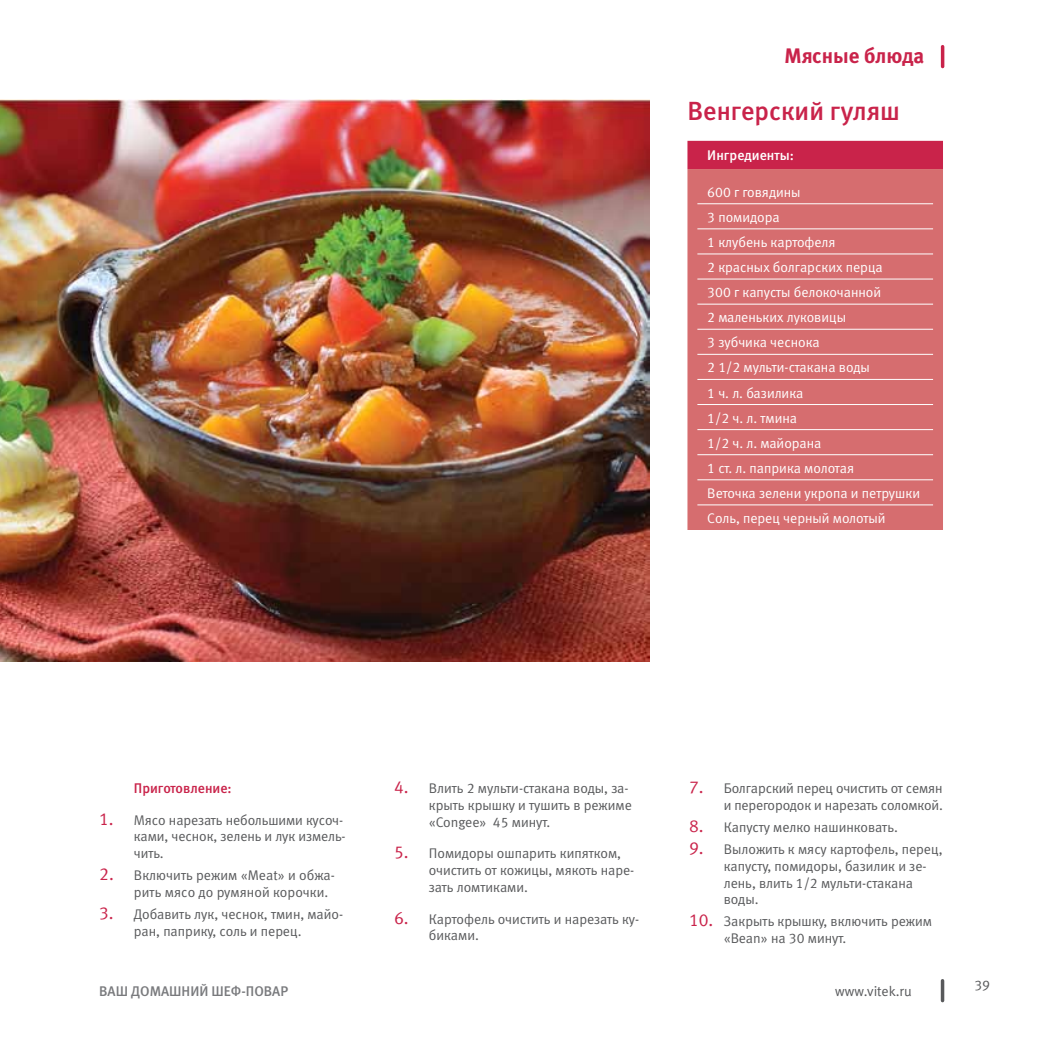
<style>
.page{position:relative;width:1042px;height:1042px;background:#fff}
.page>*{position:absolute;margin:0;border:0;box-sizing:border-box;transform-origin:0 0}
.t1{font:26.25px "Meta Medium LFC";color:#c9234a}
.t2{font:21px "Meta Bold LFC";color:#c9234a}
.t3{font:14px/16.8px "Meta Normal LFC";color:#58595b}
.t4{font:14px/25px "Meta Normal LFC";color:#fff}
.t5{font:14px "Meta Medium LFC";color:#797a7d}
.t6{font:14px "Meta Medium LFC";color:#c9234a}
.t7{font:14px "Meta Medium LFC";color:#fff}
.s1{font-size:17.5px;color:#c9234a}
</style>
<div class="page">
<hr style="left:941px;top:980px;width:3px;height:20px;background:#58595b">
<hr style="left:941px;top:47px;width:3px;height:20px;background:#c9234a">
<img style="left:0;top:99px;width:649px;height:562px">
<div style="left:687px;top:141px;width:256px;height:28px;background:#c9234a"></div>
<div style="left:687px;top:169px;width:256px;height:361px;background:#d66d6f"></div>
<hr style="left:697px;top:329px;width:236px;height:1px;background:#fff">
<hr style="left:697px;top:379px;width:236px;height:1px;background:#fff">
<hr style="left:697px;top:404px;width:236px;height:1px;background:#fff">
<hr style="left:697px;top:429px;width:236px;height:1px;background:#fff">
<hr style="left:697px;top:454px;width:236px;height:1px;background:#fff">
<hr style="left:697px;top:479px;width:236px;height:1px;background:#fff">
<hr style="left:697px;top:228px;width:236px;height:1px;background:#fff">
<hr style="left:697px;top:253px;width:236px;height:1px;background:#fff">
<hr style="left:697px;top:279px;width:236px;height:1px;background:#fff">
<hr style="left:697px;top:354px;width:236px;height:1px;background:#fff">
<hr style="left:697px;top:203px;width:236px;height:1px;background:#fff">
<hr style="left:697px;top:304px;width:236px;height:1px;background:#fff">
<hr style="left:697px;top:504px;width:236px;height:1px;background:#fff">
<h2 class="t2" style="left:784px;top:43px;width:141px">Мясные блюда</h2>
<h1 class="t1" style="left:687px;top:96px;width:214px">Венгерский гуляш</h1>
<p class="t7" style="left:707px;top:148px;width:88px">Ингредиенты:</p>
<p class="t4" style="left:707px;top:179px;width:214px">600 г говядины<br>3 помидора<br>1 клубень картофеля<br>2 красных болгарских перца<br>300 г капусты белокочанной<br>2 маленьких луковицы<br>3 зубчика чеснока<br>2 1/2 мульти-стакана воды<br>1 ч. л. базилика<br>1/2 ч. л. тмина<br>1/2 ч. л. майорана<br>1 ст. л. паприка молотая<br>Веточка зелени укропа и петрушки<br>Соль, перец черный молотый</p>
<p class="t6" style="left:134px;top:780px;width:99px">Приготовление:</p>
<p class="t3" style="left:134px;top:811px;width:213px;text-indent:-35px"><span class="s1">1.</span> Мясо нарезать небольшими кусоч&shy;ками, чеснок, зелень и лук измель&shy;чить.</p>
<p class="t3" style="left:134px;top:867px;width:203px;text-indent:-35px"><span class="s1">2.</span> Включить режим «Meat» и обжа&shy;рить мясо до румяной корочки.</p>
<p class="t3" style="left:99px;top:906px;width:245px;text-align:center"><span class="s1">3.</span> Добавить лук, чеснок, тмин, майо&shy;ран, паприку, соль и перец.</p>
<p class="t3" style="left:429px;top:780px;width:205px;text-indent:-35px"><span class="s1">4.</span> Влить 2 мульти-стакана воды, за&shy;крыть крышку и тушить в режиме «Congee» 45 минут.</p>
<p class="t3" style="left:429px;top:845px;width:207px;text-indent:-35px"><span class="s1">5.</span> Помидоры ошпарить кипятком, очистить от кожицы, мякоть наре&shy;зать ломтиками.</p>
<p class="t3" style="left:429px;top:910px;width:212px;text-indent:-35px"><span class="s1">6.</span> Картофель очистить и нарезать ку&shy;биками.</p>
<p class="t3" style="left:689px;top:780px;width:255px;text-align:right"><span class="s1">7.</span> Болгарский перец очистить от семян и перегородок и нарезать соломкой.</p>
<p class="t3" style="left:689px;top:818px;width:210px"><span class="s1">8.</span> Капусту мелко нашинковать.</p>
<p class="t3" style="left:724px;top:840px;width:220px;text-indent:-35px"><span class="s1">9.</span> Выложить к мясу картофель, перец, капусту, помидоры, базилик и зе&shy;лень, влить 1/2 мульти-стакана воды.</p>
<p class="t3" style="left:724px;top:913px;width:210px;text-indent:-35px"><span class="s1">10.</span> Закрыть крышку, включить режим «Bean» на 30 минут.</p>
<p class="t5" style="left:99px;top:983px;width:190px">ВАШ ДОМАШНИЙ ШЕФ-ПОВАР</p>
<p class="t3" style="left:835px;top:982px;width:78px">www.vitek.ru</p>
<p class="t3" style="left:974px;top:976px;width:17px">39</p>
</div>
